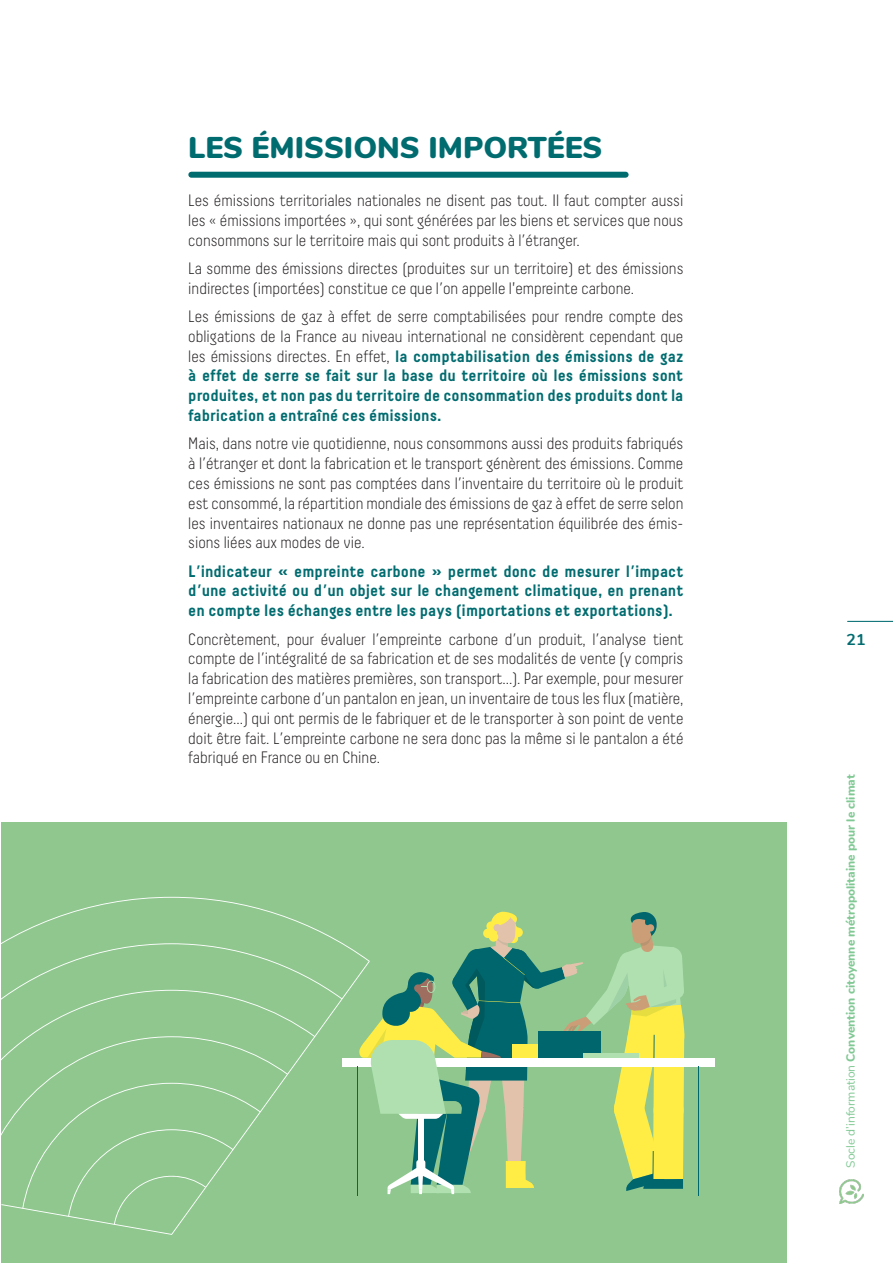
<style>
.page{position:relative;width:893px;height:1263px;background:#fff}
.page>*{position:absolute;margin:0;border:0;box-sizing:border-box;transform-origin:0 0}
.titre_02{font:900 30px "Nunito";color:#006c70}
.Texte_courant{font:300 16.5px/19.8px "Decima";color:#231f20;text-align:justify}
.Texte_courant-2{font:700 16.5px/19.8px "Decima";color:#006c70;text-align:justify}
.t1{font:700 15.75px "Nunito";color:#006c70}
.t2{font:800 12px "Nunito";color:#81c994}
.s1{font-weight:300;color:#231f20}
.s2{font-weight:400}
</style>
<div class="page">
<div style="left:1px;top:822px;width:786px;height:441px;background:#8fc78f"></div>
<svg style="left:1px;top:897px;width:358px;height:64px"></svg>
<svg style="left:1px;top:961px;width:358px;height:274px"></svg>
<div style="left:342px;top:1058px;width:372px;height:8px;background:#fff"></div>
<hr style="left:357px;top:1066px;width:1px;height:129px;background:#00666e">
<hr style="left:698px;top:1066px;width:1px;height:129px;background:#00666e">
<svg style="left:359px;top:912px;width:326px;height:282px"></svg>
<div style="left:191px;top:172px;width:435px;height:6px;background:#006c70"></div>
<hr style="left:848px;top:621px;width:45px;height:1px;background:#006c70">
<img style="left:840px;top:1179px;width:23px;height:24px">
<p class="titre_02" style="left:188px;top:125px;width:415px">LES ÉMISSIONS IMPORTÉES</p>
<p class="Texte_courant" style="left:188px;top:190px;width:497px">Les émissions territoriales nationales ne disent pas tout. Il faut compter aussi les « émissions importées », qui sont générées par les biens et services que nous consommons sur le territoire mais qui sont produits à l’étranger.</p>
<p class="Texte_courant" style="left:188px;top:258px;width:497px">La somme des émissions directes (produites sur un territoire) et des émissions indirectes (importées) constitue ce que l’on appelle l'empreinte carbone.</p>
<p class="Texte_courant-2" style="left:188px;top:306px;width:497px"><span class="s1">Les émissions de gaz à effet de serre comptabilisées pour rendre compte des obligations de la France au niveau international ne considèrent cependant que les émissions directes. En effet,</span> la comptabilisation des émissions de gaz à effet de serre se fait sur la base du territoire où les émissions sont produites, et non pas du territoire de consommation des produits dont la fabrication a entraîné ces émissions.</p>
<p class="Texte_courant" style="left:188px;top:434px;width:497px">Mais, dans notre vie quotidienne, nous consommons aussi des produits fabriqués à l’étranger et dont la fabrication et le transport génèrent des émissions. Comme ces émissions ne sont pas comptées dans l’inventaire du territoire où le produit est consommé, la répartition mondiale des émissions de gaz à effet de serre selon les inventaires nationaux ne donne pas une représentation équilibrée des émis&shy;sions liées aux modes de vie.</p>
<p class="Texte_courant-2" style="left:188px;top:561px;width:497px">L’indicateur « empreinte carbone » permet donc de mesurer l’impact d’une activité ou d’un objet sur le changement climatique, en prenant en compte les échanges entre les pays (importations et exportations).</p>
<p class="Texte_courant" style="left:188px;top:629px;width:497px">Concrètement, pour évaluer l’empreinte carbone d’un produit, l’analyse tient compte de l’intégralité de sa fabrication et de ses modalités de vente (y compris la fabrication des matières premières, son transport...). Par exemple, pour mesurer l’empreinte carbone d’un pantalon en jean, un inventaire de tous les flux (matière, énergie...) qui ont permis de le fabriquer et de le transporter à son point de vente doit être fait. L’empreinte carbone ne sera donc pas la même si le pantalon a été fabriqué en France ou en Chine.</p>
<p class="t1" style="left:846px;top:628px;width:20px">21</p>
<p class="t2" style="left:842px;top:1168px;width:395px;rotate:-90deg"><span class="s2">Socle d’information</span> Convention citoyenne métropolitaine pour le climat</p>
</div>
